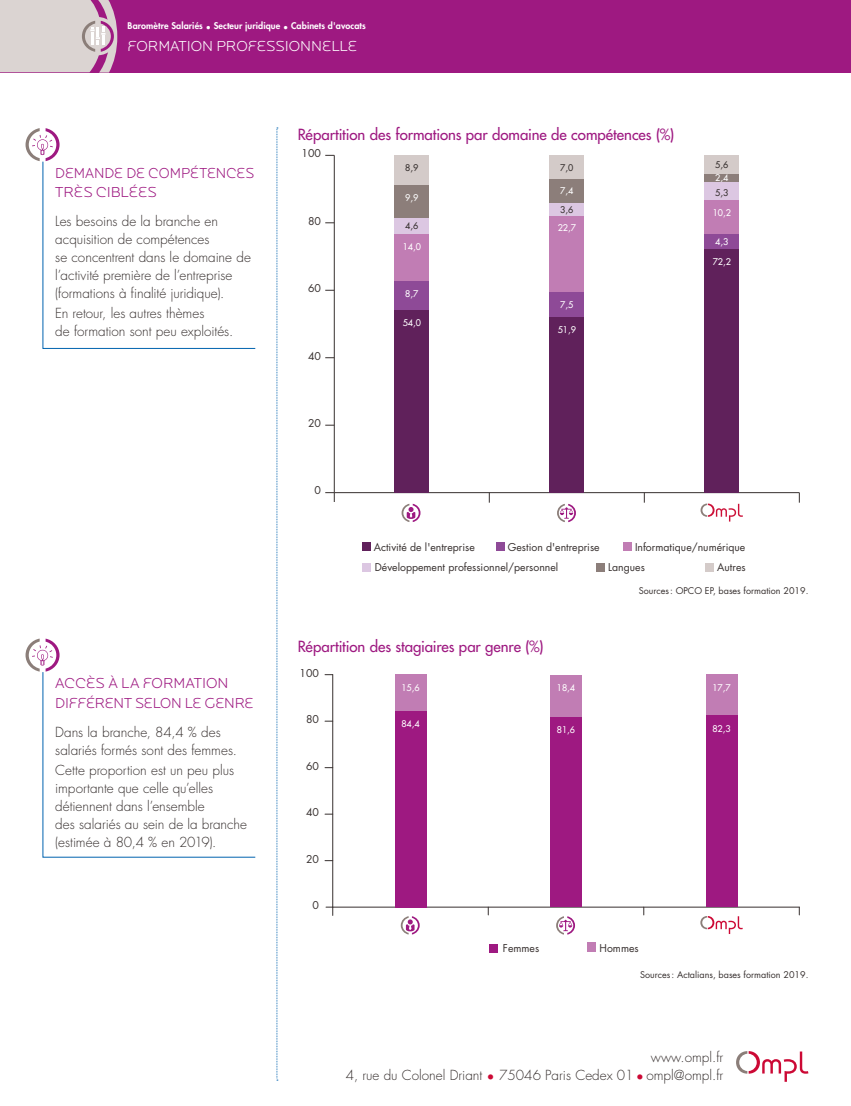
<style>
.page{position:relative;width:851px;height:1106px;background:#fff}
.page>*{position:absolute;margin:0;border:0;box-sizing:border-box;transform-origin:0 0}
.titre_tab_graph{font:500 15px "Futura Std";color:#9e1981}
.titre_CDV_exergue{font:300 15px/19.5px "Locator Display";letter-spacing:-.015em;color:#9e1981}
.titre_CDV_exergue-2{font:300 15px/19.5px "Locator Display";letter-spacing:-.015em;color:#9e1981;scale:.95 1}
.Grand_titre_verso{font:300 15px "Locator Display";letter-spacing:-.01em;color:#fff}
.Texte_exergue{font:300 13.5px/18px "Futura Std";color:#37302f}
.t1{font:10.5px/20.5px "Futura Std";color:#37302f}
.t2{font:500 9px "Futura Std";color:#fff}
.t3{font:800 9px "Futura Std";letter-spacing:.01em;color:#fff}
.SOURCES{font:9px "Futura Std";color:#37302f}
.source{font:9px "Futura Std";color:#37302f}
.t4{font:500 9px "Futura Std";color:#37302f}
.s1{color:#cc0935}
</style>
<div class="page">
<div style="left:0;top:0;width:850px;height:72px;background:#9e1981"></div>
<svg style="left:276px;top:128px;width:2px;height:952px"></svg>
<svg style="left:0;top:0;width:117px;height:73px"></svg>
<div style="left:362px;top:542px;width:8px;height:9px;background:#60215b"></div>
<div style="left:496px;top:542px;width:8px;height:9px;background:#8e4a97"></div>
<div style="left:362px;top:563px;width:9px;height:8px;background:#dcc7e2"></div>
<div style="left:595px;top:563px;width:9px;height:8px;background:#8c7e7a"></div>
<div style="left:704px;top:563px;width:9px;height:8px;background:#d4cbc9"></div>
<div style="left:623px;top:542px;width:8px;height:9px;background:#c17db4"></div>
<hr style="left:334px;top:492px;width:465px;height:1px;background:#37302f">
<hr style="left:334px;top:155px;width:1px;height:337px;background:#37302f">
<svg style="left:325px;top:492px;width:10px;height:10px"></svg>
<div style="left:394px;top:155px;width:35px;height:30px;background:#d4cbc9"></div>
<div style="left:549px;top:155px;width:34px;height:24px;background:#d4cbc9"></div>
<div style="left:704px;top:155px;width:34px;height:19px;background:#d4cbc9"></div>
<div style="left:394px;top:185px;width:35px;height:33px;background:#8c7e7a"></div>
<div style="left:549px;top:179px;width:34px;height:24px;background:#8c7e7a"></div>
<div style="left:704px;top:174px;width:34px;height:8px;background:#8c7e7a"></div>
<div style="left:394px;top:218px;width:35px;height:16px;background:#dcc7e2"></div>
<div style="left:549px;top:203px;width:34px;height:13px;background:#dcc7e2"></div>
<div style="left:704px;top:182px;width:34px;height:18px;background:#dcc7e2"></div>
<div style="left:394px;top:234px;width:35px;height:47px;background:#c17db4"></div>
<div style="left:549px;top:216px;width:34px;height:76px;background:#c17db4"></div>
<div style="left:704px;top:200px;width:34px;height:35px;background:#c17db4"></div>
<div style="left:394px;top:281px;width:35px;height:29px;background:#8e4a97"></div>
<div style="left:549px;top:292px;width:34px;height:25px;background:#8e4a97"></div>
<div style="left:704px;top:235px;width:34px;height:14px;background:#8e4a97"></div>
<div style="left:394px;top:310px;width:35px;height:182px;background:#60215b"></div>
<div style="left:549px;top:317px;width:34px;height:175px;background:#60215b"></div>
<div style="left:704px;top:249px;width:34px;height:243px;background:#60215b"></div>
<svg style="left:700px;top:503px;width:42px;height:18px"></svg>
<svg style="left:401px;top:504px;width:19px;height:18px"></svg>
<svg style="left:557px;top:504px;width:19px;height:18px"></svg>
<div style="left:489px;top:943px;width:9px;height:9px;background:#9e1981"></div>
<div style="left:587px;top:942px;width:9px;height:10px;background:#c17db4"></div>
<hr style="left:333px;top:906px;width:466px;height:1px;background:#37302f">
<hr style="left:332px;top:674px;width:1px;height:233px;background:#37302f">
<svg style="left:326px;top:906px;width:7px;height:9px"></svg>
<div style="left:395px;top:674px;width:31px;height:37px;background:#c17db4"></div>
<div style="left:550px;top:674px;width:31px;height:43px;background:#c17db4"></div>
<div style="left:705px;top:674px;width:32px;height:42px;background:#c17db4"></div>
<div style="left:395px;top:711px;width:31px;height:196px;background:#9e1981"></div>
<div style="left:550px;top:717px;width:31px;height:190px;background:#9e1981"></div>
<div style="left:705px;top:716px;width:32px;height:191px;background:#9e1981"></div>
<svg style="left:700px;top:916px;width:42px;height:18px"></svg>
<svg style="left:400px;top:916px;width:19px;height:18px"></svg>
<svg style="left:556px;top:916px;width:19px;height:18px"></svg>
<svg style="left:42px;top:161px;width:214px;height:188px"></svg>
<svg style="left:42px;top:671px;width:214px;height:187px"></svg>
<svg style="left:26px;top:128px;width:34px;height:33px"></svg>
<svg style="left:26px;top:638px;width:34px;height:33px"></svg>
<svg style="left:736px;top:1051px;width:72px;height:30px"></svg>
<p class="t3" style="left:128px;top:20px;width:240px">Baromètre Salariés • Secteur juridique • Cabinets d'avocats</p>
<p class="Grand_titre_verso" style="left:128px;top:37px;width:231px">FORMATION PROFESSIONNELLE</p>
<p class="titre_tab_graph" style="left:298px;top:125px;width:378px">Répartition des formations par domaine de compétences (%)</p>
<p class="titre_CDV_exergue-2" style="left:55px;top:163px;width:211px">DEMANDE DE COMPÉTENCES<br>TRÈS CIBLÉES</p>
<p class="Texte_exergue" style="left:55px;top:212px;width:197px">Les besoins de la branche en acquisition de compétences<br>se concentrent dans le domaine de l’activité première de l’entreprise (formations à finalité juridique).</p>
<p class="Texte_exergue" style="left:55px;top:305px;width:179px">En retour, les autres thèmes<br>de formation sont peu exploités.</p>
<p class="titre_CDV_exergue" style="left:55px;top:673px;width:200px">ACCÈS À LA FORMATION<br>DIFFÉRENT SELON LE GENRE</p>
<p class="Texte_exergue" style="left:55px;top:723px;width:183px">Dans la branche, 84,4 % des salariés formés sont des femmes.</p>
<p class="Texte_exergue" style="left:55px;top:761px;width:193px">Cette proportion est un peu plus importante que celle qu’elles détiennent dans l’ensemble<br>des salariés au sein de la branche (estimée à 80,4 % en 2019).</p>
<p class="t1" style="left:301px;top:143px;width:21px">100</p>
<p class="t1" style="left:308px;top:210px;width:14px">80</p>
<p class="t1" style="left:308px;top:278px;width:14px">60</p>
<p class="t1" style="left:308px;top:345px;width:14px">40</p>
<p class="t1" style="left:308px;top:413px;width:14px">20</p>
<p class="t1" style="left:314px;top:480px;width:8px">0</p>
<p class="t4" style="left:405px;top:162px;width:15px">8,9</p>
<p class="t4" style="left:560px;top:162px;width:15px">7,0</p>
<p class="t4" style="left:715px;top:159px;width:15px">5,6</p>
<p class="t2" style="left:405px;top:192px;width:15px">9,9</p>
<p class="t2" style="left:715px;top:172px;width:15px">2,4</p>
<p class="t2" style="left:560px;top:185px;width:15px">7,4</p>
<p class="t4" style="left:715px;top:187px;width:15px">5,3</p>
<p class="t4" style="left:405px;top:220px;width:15px">4,6</p>
<p class="t2" style="left:402px;top:241px;width:20px">14,0</p>
<p class="t2" style="left:405px;top:288px;width:15px">8,7</p>
<p class="t2" style="left:402px;top:317px;width:20px">54,0</p>
<p class="t4" style="left:560px;top:204px;width:15px">3,6</p>
<p class="t2" style="left:557px;top:222px;width:20px">22,7</p>
<p class="t2" style="left:560px;top:299px;width:15px">7,5</p>
<p class="t2" style="left:557px;top:324px;width:20px">51,9</p>
<p class="t2" style="left:712px;top:207px;width:20px">10,2</p>
<p class="t2" style="left:715px;top:236px;width:15px">4,3</p>
<p class="t2" style="left:712px;top:256px;width:20px">72,2</p>
<p class="t1" style="left:373px;top:537px;width:103px">Activité de l'entreprise</p>
<p class="t1" style="left:375px;top:537px;width:226px;text-indent:133px">Gestion d'entreprise<br>Développement professionnel/personnel</p>
<p class="t1" style="left:635px;top:537px;width:112px">Informatique/numérique</p>
<p class="t1" style="left:608px;top:557px;width:38px">Langues</p>
<p class="t1" style="left:717px;top:557px;width:30px">Autres</p>
<p class="source" style="left:638px;top:585px;width:171px">Sources: OPCO EP, bases formation 2019.</p>
<p class="titre_tab_graph" style="left:298px;top:636px;width:247px">Répartition des stagiaires par genre (%)</p>
<p class="t1" style="left:299px;top:663px;width:21px">100</p>
<p class="t1" style="left:306px;top:709px;width:14px">80</p>
<p class="t1" style="left:306px;top:756px;width:14px">60</p>
<p class="t1" style="left:306px;top:802px;width:14px">40</p>
<p class="t1" style="left:306px;top:848px;width:14px">20</p>
<p class="t1" style="left:312px;top:895px;width:8px">0</p>
<p class="t2" style="left:401px;top:681px;width:20px">15,6</p>
<p class="t2" style="left:557px;top:681px;width:20px">18,4</p>
<p class="t2" style="left:712px;top:681px;width:20px">17,7</p>
<p class="t2" style="left:401px;top:718px;width:20px">84,4</p>
<p class="t2" style="left:557px;top:724px;width:20px">81,6</p>
<p class="t2" style="left:712px;top:722px;width:20px">82,3</p>
<p class="t1" style="left:503px;top:938px;width:38px">Femmes</p>
<p class="t1" style="left:599px;top:938px;width:41px">Hommes</p>
<p class="SOURCES" style="left:640px;top:968px;width:170px">Sources: Actalians, bases formation 2019.</p>
<p class="Texte_exergue" style="left:650px;top:1048px;width:74px">www.ompl.fr</p>
<p class="Texte_exergue" style="left:346px;top:1066px;width:379px">4, rue du Colonel Driant <span class="s1">•</span> 75046 Paris Cedex 01 <span class="s1">•</span> ompl@ompl.fr</p>
</div>
